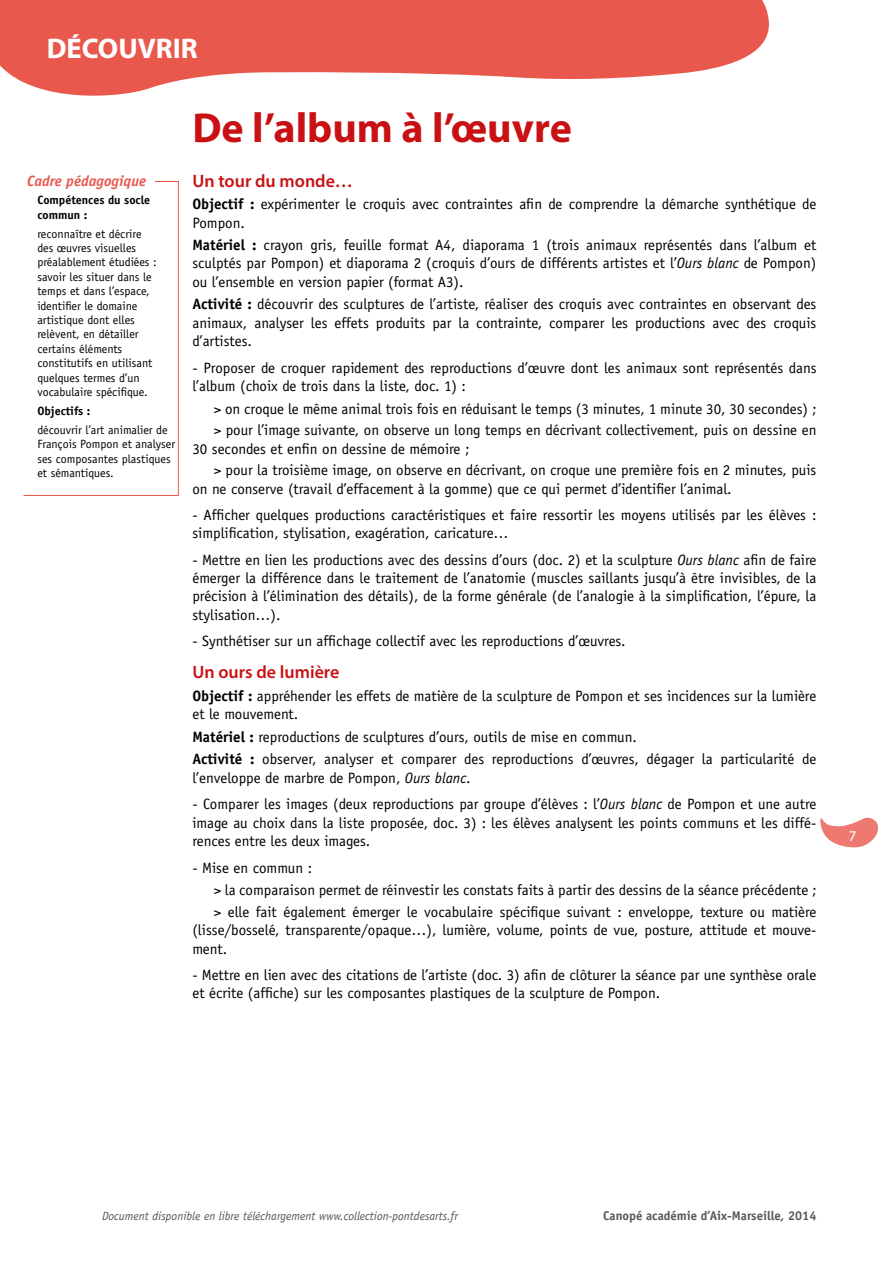
<style>
.page{position:relative;width:893px;height:1263px;background:#fff}
.page>*{position:absolute;margin:0;border:0;box-sizing:border-box;transform-origin:0 0}
.t1{font:700 42px "Myriad Pro";color:#c91113}
.t2{font:700 28.5px "Myriad Pro";color:#fff}
.t3{font:600 18px "Myriad Pro";color:#c91113}
.t4{font:15px/18.3px "Officina Sans Std";color:#000}
.t5{font:italic 700 15px "Officina Sans Std";color:#e8584d}
.t6{font:15px "Myriad Pro";color:#fff}
.t7{font:700 12.75px "Officina Sans Std";color:#575756}
.t8{font:12px/14.4px "Officina Sans Std";color:#000}
.t9{font:italic 12px "Officina Sans Std";color:#575756}
.t10{font:700 12px/15px "Officina Sans Std";color:#000}
.s1{font-weight:700}
.s2{font-style:italic}
</style>
<div class="page">
<svg style="left:820px;top:817px;width:59px;height:31px"></svg>
<svg style="left:0;top:0;width:769px;height:96px;fill:#e8584d"></svg>
<svg style="left:23px;top:181px;width:156px;height:315px"></svg>
<div style="left:23px;top:175px;width:132px;height:12px;background:#fff"></div>
<h2 class="t2" style="left:47px;top:30px;width:153px">DÉCOUVRIR</h2>
<p class="t5" style="left:27px;top:172px;width:120px">Cadre pédagogique</p>
<p class="t10" style="left:37px;top:192px;width:114px">Compétences du socle commun :</p>
<p class="t8" style="left:37px;top:226px;width:121px">reconnaître et décrire des œuvres visuelles préalablement étudiées : savoir les situer dans le temps et dans l’espace, identifier le domaine artistique dont elles relèvent, en détailler certains éléments constitutifs en utilisant quelques termes d’un vocabulaire spécifique.</p>
<p class="t10" style="left:37px;top:404px;width:55px">Objectifs :</p>
<p class="t8" style="left:37px;top:423px;width:139px">découvrir l’art animalier de<br>François Pompon et analyser ses composantes plastiques et sémantiques.</p>
<h1 class="t1" style="left:192px;top:101px;width:381px">De l’album à l’œuvre</h1>
<p class="t3" style="left:192px;top:169px;width:162px">Un tour du monde…</p>
<p class="t4" style="left:192px;top:195px;width:626px"><span class="s1">Objectif :</span> expérimenter le croquis avec contraintes afin de comprendre la démarche synthétique de<br>Pompon.</p>
<p class="t4" style="left:192px;top:236px;width:626px;text-align:justify"><span class="s1">Matériel :</span> crayon gris, feuille format A4, diaporama 1 (trois animaux représentés dans l’album et sculptés par Pompon) et diaporama 2 (croquis d’ours de différents artistes et l’<span class="s2">Ours blanc</span> de Pompon) ou l’ensemble en version papier (format A3).</p>
<p class="t4" style="left:192px;top:295px;width:626px;text-align:justify"><span class="s1">Activité :</span> découvrir des sculptures de l’artiste, réaliser des croquis avec contraintes en observant des animaux, analyser les effets produits par la contrainte, comparer les productions avec des croquis d’artistes.</p>
<p class="t4" style="left:192px;top:359px;width:626px">- Proposer de croquer rapidement des reproductions d’œuvre dont les animaux sont représentés dans l’album (choix de trois dans la liste, doc. 1) :</p>
<p class="t4" style="left:214px;top:398px;width:604px;line-height:21.8px">&gt; on croque le même animal trois fois en réduisant le temps (3 minutes, 1 minute 30, 30 secondes) ; &gt; pour l’image suivante, on observe un long temps en décrivant collectivement, puis on dessine en</p>
<p class="t4" style="left:214px;top:438px;width:604px;line-height:21.8px;text-indent:-21px">30 secondes et enfin on dessine de mémoire ;<br>&gt; pour la troisième image, on observe en décrivant, on croque une première fois en 2 minutes, puis</p>
<p class="t4" style="left:192px;top:479px;width:541px">on ne conserve (travail d’effacement à la gomme) que ce qui permet d’identifier l’animal.</p>
<p class="t4" style="left:192px;top:505px;width:625px">- Afficher quelques productions caractéristiques et faire ressortir les moyens utilisés par les élèves : simplification, stylisation, exagération, caricature…</p>
<p class="t4" style="left:192px;top:550px;width:626px;text-align:justify">- Mettre en lien les productions avec des dessins d’ours (doc. 2) et la sculpture <span class="s2">Ours blanc</span> afin de faire émerger la différence dans le traitement de l’anatomie (muscles saillants jusqu’à être invisibles, de la précision à l’élimination des détails), de la forme générale (de l’analogie à la simplification, l’épure, la stylisation…).</p>
<p class="t4" style="left:192px;top:632px;width:435px">- Synthétiser sur un affichage collectif avec les reproductions d’œuvres.</p>
<p class="t3" style="left:192px;top:661px;width:149px">Un ours de lumière</p>
<p class="t4" style="left:192px;top:687px;width:625px"><span class="s1">Objectif :</span> appréhender les effets de matière de la sculpture de Pompon et ses incidences sur la lumière et le mouvement.</p>
<p class="t4" style="left:192px;top:725px;width:625px;line-height:22.5px"><span class="s1">Matériel :</span> reproductions de sculptures d’ours, outils de mise en commun.<br><span class="s1">Activité :</span> observer, analyser et comparer des reproductions d’œuvres, dégager la particularité de</p>
<p class="t4" style="left:192px;top:768px;width:280px">l’enveloppe de marbre de Pompon, <span class="s2">Ours blanc</span>.</p>
<p class="t4" style="left:192px;top:795px;width:625px;text-align:justify">- Comparer les images (deux reproductions par groupe d’élèves : l’<span class="s2">Ours blanc</span> de Pompon et une autre image au choix dans la liste proposée, doc. 3) : les élèves analysent les points communs et les diffé&shy;rences entre les deux images.</p>
<p class="t4" style="left:214px;top:857px;width:604px;line-height:22.2px;text-indent:-21px">- Mise en commun :<br>&gt; la comparaison permet de réinvestir les constats faits à partir des dessins de la séance précédente ; &gt; elle fait également émerger le vocabulaire spécifique suivant : enveloppe, texture ou matière</p>
<p class="t4" style="left:192px;top:921px;width:626px">(lisse/bosselé, transparente/opaque…), lumière, volume, points de vue, posture, attitude et mouve&shy;ment.</p>
<p class="t4" style="left:192px;top:965px;width:625px">- Mettre en lien avec des citations de l’artiste (doc. 3) afin de clôturer la séance par une synthèse orale et écrite (affiche) sur les composantes plastiques de la sculpture de Pompon.</p>
<p class="t6" style="left:849px;top:827px;width:9px">7</p>
<p class="t9" style="left:102px;top:1208px;width:357px">Document disponible en libre téléchargement www.collection-pontdesarts.fr</p>
<p class="t7" style="left:603px;top:1208px;width:215px">Canopé académie d’Aix-Marseille, 2014</p>
</div>
